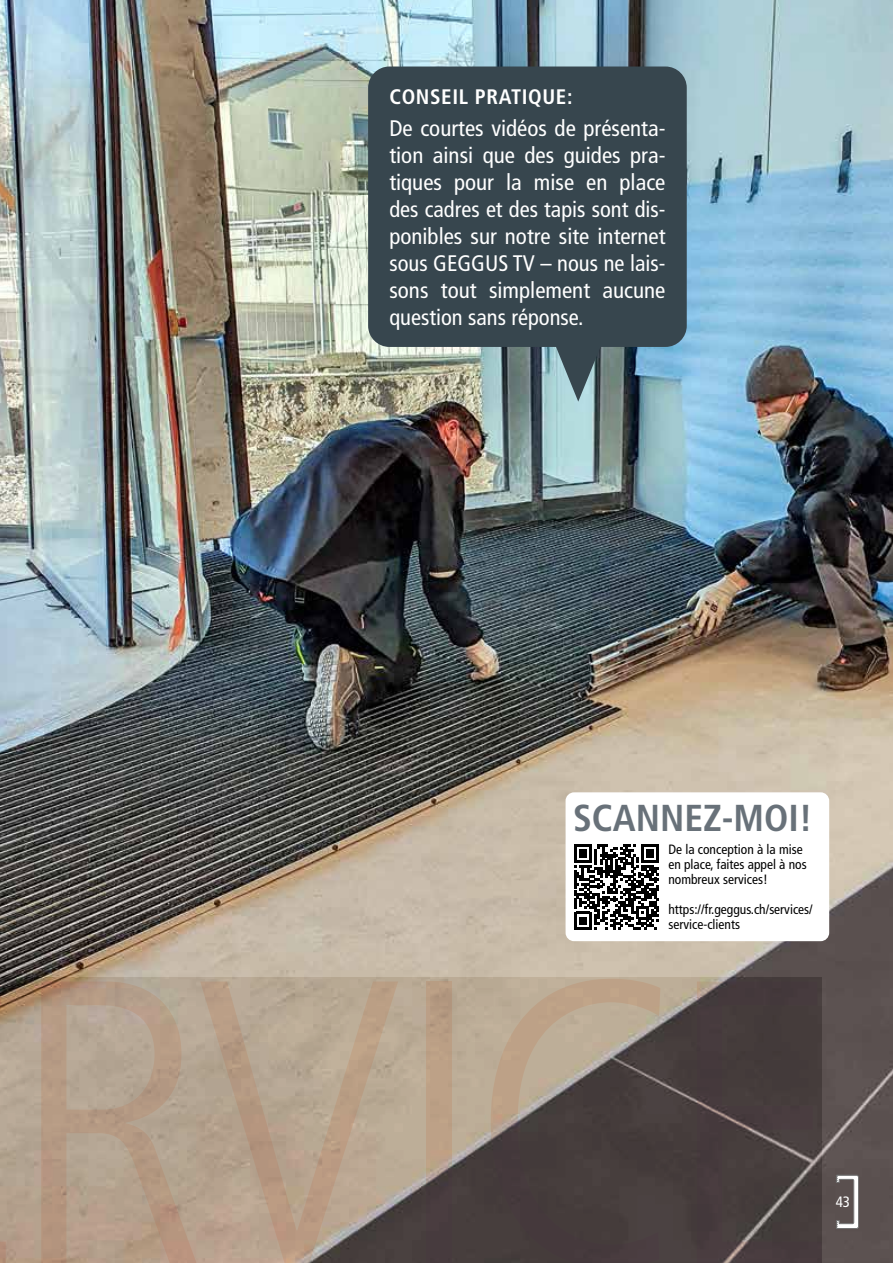
<style>
.page{position:relative;width:893px;height:1263px;background:#fff}
.page>*{position:absolute;margin:0;border:0;box-sizing:border-box;transform-origin:0 0}
.t1{font:700 condensed 37.5px "Frutiger LT Std";color:#687179}
.t2{font:condensed 22.5px/27px "Frutiger LT Std";color:#fff;text-align:justify}
.t3{font:700 condensed 21px "Frutiger LT Std";letter-spacing:.03em;color:#fff}
.t4{font:condensed 15px "Frutiger LT Std";color:#fff}
.t5{font:condensed 13.5px/15px "Frutiger LT Std";color:#000}
</style>
<div class="page">
<img style="left:0;top:0;width:893px;height:1263px">
<div style="left:368px;top:67px;width:319px;height:280px;background:#37464e;border-radius:21px"></div>
<svg style="left:552px;top:347px;width:53px;height:55px"></svg>
<div style="left:566px;top:792px;width:263px;height:149px;background:#fff;border-radius:9px"></div>
<svg style="left:574px;top:844px;width:85px;height:85px"></svg>
<svg style="left:836px;top:1175px;width:23px;height:54px"></svg>
<p class="t3" style="left:389px;top:85px;width:185px">CONSEIL PRATIQUE:</p>
<p class="t2" style="left:389px;top:115px;width:278px">De courtes vidéos de présenta&shy;tion ainsi que des guides pra&shy;tiques pour la mise en place des cadres et des tapis sont dis&shy;ponibles sur notre site internet sous GEGGUS TV – nous ne lais&shy;sons tout simplement aucune question sans réponse.</p>
<h1 class="t1" style="left:573px;top:796px;width:241px">SCANNEZ-MOI!</h1>
<p class="t5" style="left:668px;top:841px;width:140px">De la conception à la mise en place, faites appel à nos nombreux services!</p>
<p class="t5" style="left:668px;top:902px;width:146px">https://fr.geggus.ch/services/ service-clients</p>
<p class="t4" style="left:836px;top:1193px;width:16px">43</p>
</div>
